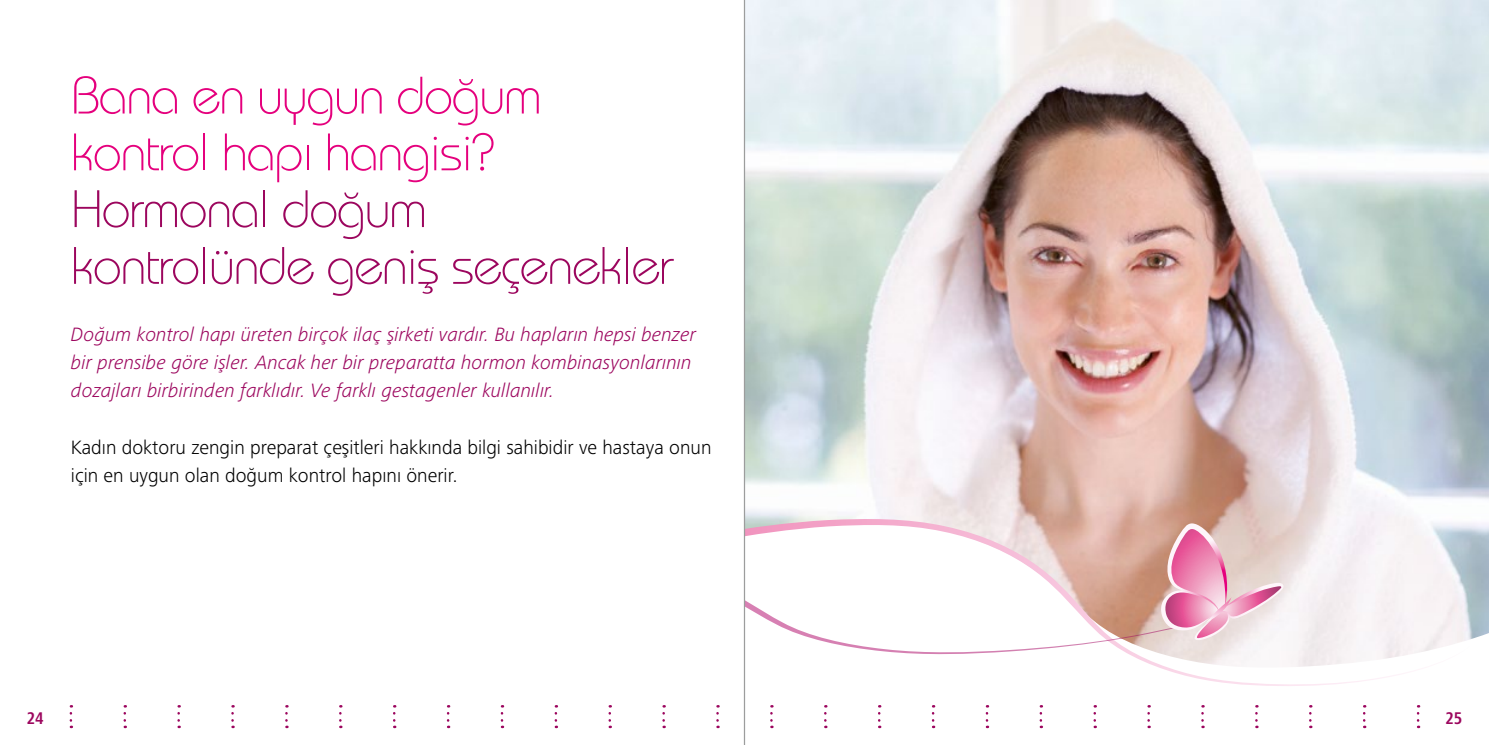
<style>
.page{position:relative;width:1489px;height:745px;background:#fff}
.page>*{position:absolute;margin:0;border:0;box-sizing:border-box;transform-origin:0 0}
.t1{font:300 52.5px/56.8px "Bauhaus Pro";letter-spacing:-.03em;color:#9c065e}
.t2{font:300 52.5px/56.8px "Bauhaus Pro";letter-spacing:-.03em;color:#e5007d}
.t3{font:italic 300 20px/28.2px "Frutiger Next LTW1 G";color:#9c065e}
.t4{font:300 20px/28.2px "Frutiger Next LTW1 G";color:#000}
.t5{font:700 condensed 17.5px "Frutiger Next LTW1 G";color:#9c065e}
</style>
<div class="page">
<img style="left:745px;top:0;width:743px;height:640px">
<svg style="left:745px;top:461px;width:725px;height:225px"></svg>
<svg style="left:745px;top:552px;width:504px;height:116px"></svg>
<svg style="left:1158px;top:523px;width:125px;height:117px;background:#e6b3c0"></svg>
<hr style="left:743px;top:0;width:2px;height:744px;background:#9c9d9d">
<svg style="left:662px;top:705px;width:3px;height:22px"></svg>
<svg style="left:231px;top:705px;width:3px;height:22px"></svg>
<svg style="left:878px;top:705px;width:2px;height:22px"></svg>
<svg style="left:447px;top:705px;width:2px;height:22px"></svg>
<svg style="left:1093px;top:705px;width:2px;height:22px"></svg>
<svg style="left:1309px;top:705px;width:2px;height:22px"></svg>
<svg style="left:123px;top:705px;width:3px;height:22px"></svg>
<svg style="left:770px;top:705px;width:2px;height:22px"></svg>
<svg style="left:339px;top:705px;width:2px;height:22px"></svg>
<svg style="left:985px;top:705px;width:3px;height:22px"></svg>
<svg style="left:554px;top:705px;width:3px;height:22px"></svg>
<svg style="left:1201px;top:705px;width:2px;height:22px"></svg>
<svg style="left:1416px;top:705px;width:3px;height:22px"></svg>
<svg style="left:70px;top:705px;width:2px;height:22px"></svg>
<svg style="left:716px;top:705px;width:2px;height:22px"></svg>
<svg style="left:285px;top:705px;width:3px;height:22px"></svg>
<svg style="left:931px;top:705px;width:3px;height:22px"></svg>
<svg style="left:500px;top:705px;width:3px;height:22px"></svg>
<svg style="left:1147px;top:705px;width:2px;height:22px"></svg>
<svg style="left:1363px;top:705px;width:2px;height:22px"></svg>
<svg style="left:177px;top:705px;width:3px;height:22px"></svg>
<svg style="left:824px;top:705px;width:2px;height:22px"></svg>
<svg style="left:393px;top:705px;width:2px;height:22px"></svg>
<svg style="left:1039px;top:705px;width:3px;height:22px"></svg>
<svg style="left:608px;top:705px;width:3px;height:22px"></svg>
<svg style="left:1255px;top:705px;width:2px;height:22px"></svg>
<h1 class="t2" style="left:71px;top:66px;width:472px">Bana en uygun doğum kontrol hapı hangisi?</h1>
<h1 class="t1" style="left:71px;top:180px;width:604px">Hormonal doğum kontrolünde geniş seçenekler</h1>
<p class="t3" style="left:71px;top:319px;width:626px">Doğum kontrol hapı üreten birçok ilaç şirketi vardır. Bu hapların hepsi benzer bir prensibe göre işler. Ancak her bir preparatta hormon kombinasyonlarının dozajları birbirinden farklıdır. Ve farklı gestagenler kullanılır.</p>
<p class="t4" style="left:71px;top:433px;width:642px">Kadın doktoru zengin preparat çeşitleri hakkında bilgi sahibidir ve hastaya onun için en uygun olan doğum kontrol hapını önerir.</p>
<p class="t5" style="left:27px;top:707px;width:19px">24</p>
<p class="t5" style="left:1445px;top:707px;width:19px">25</p>
</div>
